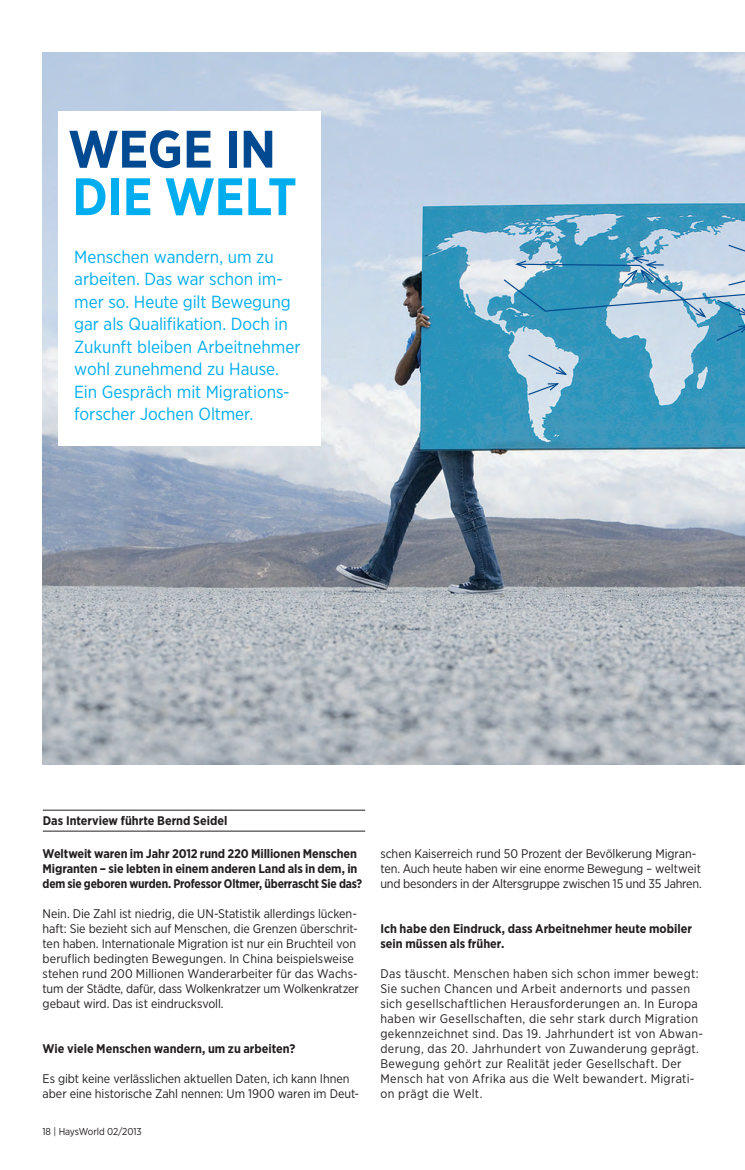
<style>
.page{position:relative;width:745px;height:1170px;background:#fff}
.page>*{position:absolute;margin:0;border:0;box-sizing:border-box;transform-origin:0 0}
.Chart_Title{font:700 52.5px/47.5px "Gotham Narrow";letter-spacing:-.005em;color:#00aeef}
.Intro_Sub-title_15pt{font:17.5px/22.5px "Gotham Narrow";letter-spacing:-.005em;color:#00aeef}
.Bodycopy{font:12.5px/15px "Gotham Narrow";color:#231f20}
.Bodycopy-2{font:12.5px/15px "Gotham Narrow";letter-spacing:.025em;color:#231f20}
.Bodycopy-3{font:700 12.5px/15px "Gotham Narrow";letter-spacing:-.01em;color:#231f20}
.Chart_Title-2{font:700 12.5px "Gotham Narrow";color:#231f20}
.t1{font:10px "Gotham Narrow";letter-spacing:-.01em;color:#231f20}
.s1{color:#014990}
</style>
<div class="page">
<img style="left:42px;top:53px;width:702px;height:711px">
<hr style="left:43px;top:809px;width:322px;height:1px;background:#231f20">
<hr style="left:43px;top:830px;width:322px;height:1px;background:#231f20">
<svg style="left:526px;top:353px;width:42px;height:23px"></svg>
<svg style="left:526px;top:382px;width:34px;height:14px"></svg>
<div style="left:58px;top:111px;width:263px;height:335px;background:#fff"></div>
<svg style="left:502px;top:244px;width:242px;height:98px;background:#7fb5d0"></svg>
<p class="Chart_Title" style="left:68px;top:125px;width:230px"><span class="s1">WEGE IN<br></span>DIE WELT</p>
<p class="Intro_Sub-title_15pt" style="left:74px;top:245px;width:227px">Menschen wandern, um zu arbeiten. Das war schon im&shy;mer so. Heute gilt Bewegung gar als Qualifikation. Doch in<br>Zukunft bleiben Arbeitnehmer wohl zunehmend zu Hause.<br>Ein Gespräch mit Migrations&shy;forscher Jochen Oltmer.</p>
<p class="Chart_Title-2" style="left:43px;top:813px;width:186px">Das Interview führte Bernd Seidel</p>
<p class="Bodycopy-3" style="left:43px;top:845px;width:321px">Weltweit waren im Jahr 2012 rund 220 Millionen Menschen<br>Migranten – sie lebten in einem anderen Land als in dem, in dem sie geboren wurden. Professor Oltmer, überrascht Sie das?</p>
<p class="Bodycopy" style="left:43px;top:905px;width:317px">Nein. Die Zahl ist niedrig, die UN-Statistik allerdings lücken&shy;haft: Sie bezieht sich auf Menschen, die Grenzen überschrit&shy;ten haben. Internationale Migration ist nur ein Bruchteil von beruflich bedingten Bewegungen. In China beispielsweise stehen rund 200 Millionen Wanderarbeiter für das Wachs&shy;tum der Städte, dafür, dass Wolkenkratzer um Wolkenkratzer gebaut wird. Das ist eindrucksvoll.</p>
<p class="Bodycopy-3" style="left:43px;top:1040px;width:254px">Wie viele Menschen wandern, um zu arbeiten?</p>
<p class="Bodycopy" style="left:43px;top:1070px;width:318px">Es gibt keine verlässlichen aktuellen Daten, ich kann Ihnen aber eine historische Zahl nennen: Um 1900 waren im Deut-</p>
<p class="t1" style="left:43px;top:1125px;width:101px">18 | HaysWorld 02/2013</p>
<p class="Bodycopy" style="left:380px;top:845px;width:322px">schen Kaiserreich rund 50 Prozent der Bevölkerung Migran&shy;ten. Auch heute haben wir eine enorme Bewegung – weltweit und besonders in der Altersgruppe zwischen 15 und 35 Jahren.</p>
<p class="Bodycopy-3" style="left:380px;top:920px;width:313px">Ich habe den Eindruck, dass Arbeitnehmer heute mobiler sein müssen als früher.</p>
<p class="Bodycopy-2" style="left:380px;top:965px;width:324px">Das täuscht. Menschen haben sich schon immer bewegt:<br>Sie suchen Chancen und Arbeit andernorts und passen sich gesellschaftlichen Herausforderungen an. In Europa haben wir Gesellschaften, die sehr stark durch Migration gekennzeichnet sind. Das 19. Jahrhundert ist von Abwan&shy;derung, das 20. Jahrhundert von Zuwanderung geprägt.<br>Bewegung gehört zur Realität jeder Gesellschaft. Der Mensch hat von Afrika aus die Welt bewandert. Migrati&shy;on prägt die Welt.</p>
</div>
